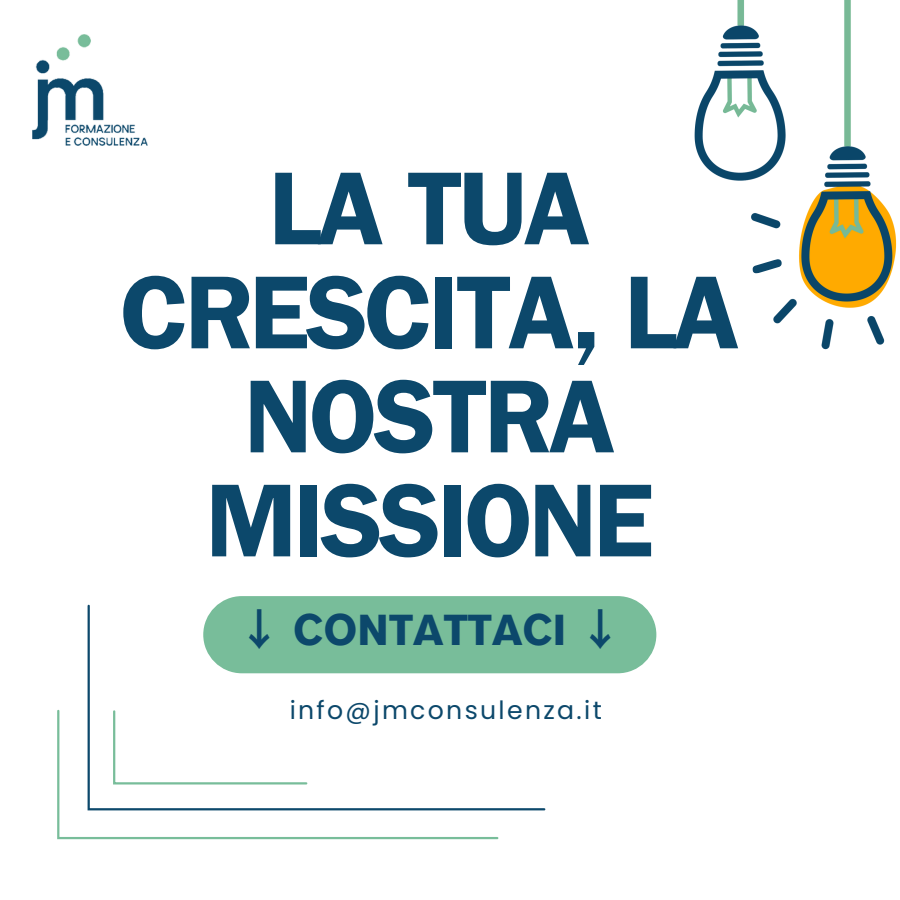
<style>
.page{position:relative;width:900px;height:900px;background:#fff}
.page>*{position:absolute;margin:0;border:0;box-sizing:border-box;transform-origin:0 0}
.t1{font:104.3px/104px "Franklin Gothic LT Pro Dm";letter-spacing:-.04em;color:#0c486b;text-align:center}
.t2{font:700 43.1px "Akzidenz Grotesk Pro";color:#0c486b}
.t3{font:25.1px "Poppins";letter-spacing:.095em;color:#0c486b}
.s1{font-family:"Noto Sans CJ Ksc"}
</style>
<div class="page">
<img style="left:694px;top:0;width:203px;height:350px">
<svg style="left:752px;top:259px;width:30px;height:15px"></svg>
<svg style="left:87px;top:604px;width:460px;height:207px"></svg>
<svg style="left:57px;top:709px;width:443px;height:131px"></svg>
<svg style="left:112px;top:709px;width:197px;height:77px"></svg>
<img style="left:32px;top:34px;width:115px;height:111px">
<div style="left:203px;top:596px;width:453px;height:77px;background:#78bd9a;border-radius:39px"></div>
<p class="t1" style="left:120px;top:173px;width:621px">LA TUA<br>CRESCITA, LA<br>NOSTRA<br>MISSIONE</p>
<h1 class="t2" style="left:238px;top:613px;width:386px"><span class="s1">↓</span> CONTATTACI <span class="s1">↓</span></h1>
<p class="t3" style="left:290px;top:692px;width:314px">info@jmconsulenza.it</p>
</div>
